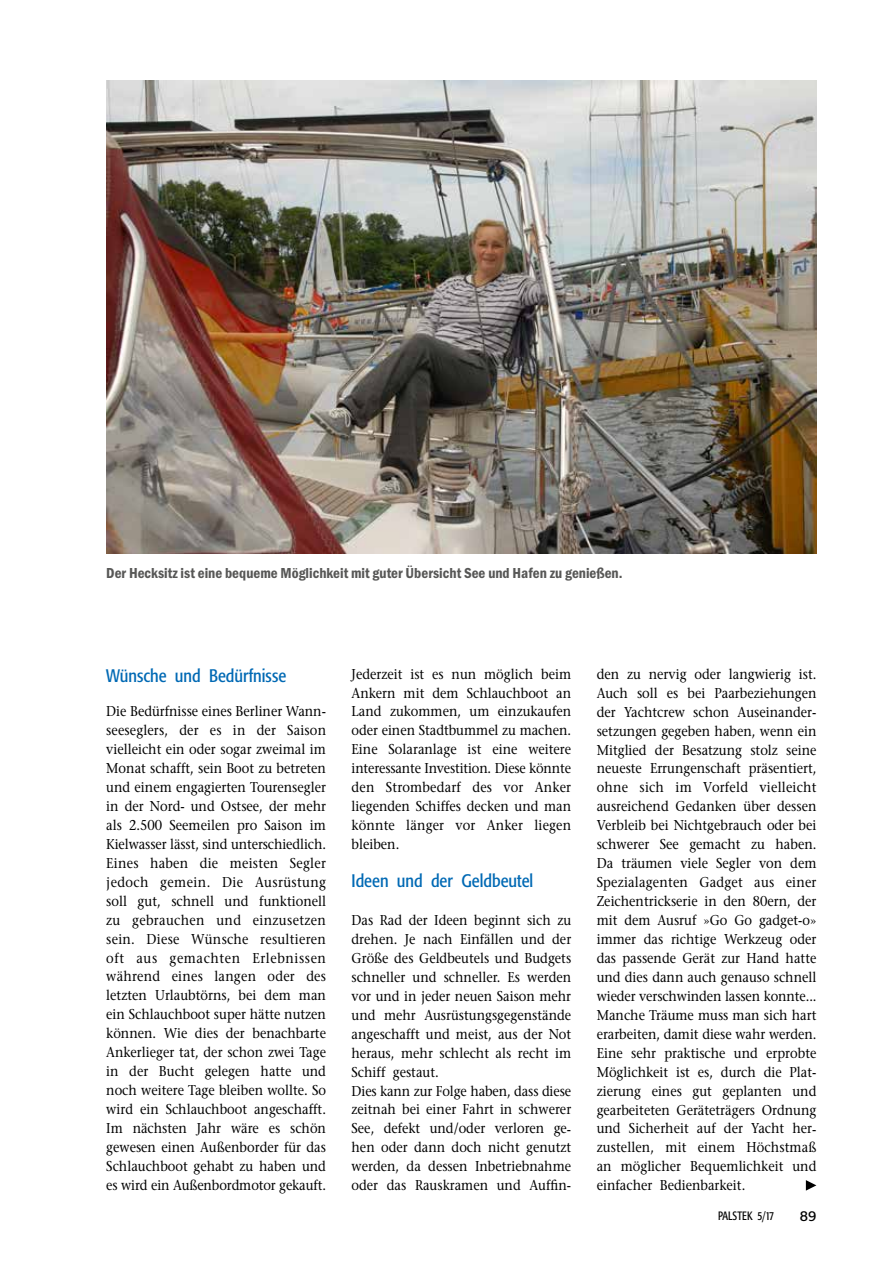
<style>
.page{position:relative;width:893px;height:1263px;background:#fff}
.page>*{position:absolute;margin:0;border:0;box-sizing:border-box;transform-origin:0 0}
.t1{font:condensed 18px "Formata";color:#0069b4}
.t2{font:600 condensed 15px "Franklin Itc T";color:#575756}
.t3{font:14.25px/18.9px "Stone Serif";color:#000;text-align:justify;scale:.9 1}
.t4{font:14.25px "Formata";color:#000}
.t5{font:condensed 12px "Formata";color:#000;scale:.9 1}
</style>
<div class="page">
<svg style="left:806px;top:1180px;width:10px;height:10px"></svg>
<img style="left:106px;top:81px;width:710px;height:472px">
<p class="t2" style="left:106px;top:564px;width:518px">Der Hecksitz ist eine bequeme Möglichkeit mit guter Übersicht See und Hafen zu genießen.</p>
<p class="t1" style="left:106px;top:665px;width:181px">Wünsche und Bedürfnisse</p>
<p class="t3" style="left:106px;top:702px;width:246px">Die Bedürfnisse eines Berliner Wann&shy;seeseglers, der es in der Saison vielleicht ein oder sogar zweimal im Monat schafft, sein Boot zu betreten und einem engagierten Tourensegler in der Nord- und Ostsee, der mehr als 2.500 Seemeilen pro Saison im Kielwasser lässt, sind unterschiedlich.<br>Eines haben die meisten Segler jedoch gemein. Die Ausrüstung soll gut, schnell und funktionell zu gebrauchen und einzusetzen sein. Diese Wünsche resultieren oft aus gemachten Erlebnissen während eines langen oder des letzten Urlaubtörns, bei dem man ein Schlauchboot super hätte nutzen können. Wie dies der benachbarte Ankerlieger tat, der schon zwei Tage in der Bucht gelegen hatte und noch weitere Tage bleiben wollte. So wird ein Schlauchboot angeschafft.<br>Im nächsten Jahr wäre es schön gewesen einen Außenborder für das Schlauchboot gehabt zu haben und es wird ein Außenbordmotor gekauft.</p>
<p class="t3" style="left:352px;top:664px;width:246px">Jederzeit ist es nun möglich beim Ankern mit dem Schlauchboot an Land zukommen, um einzukaufen oder einen Stadtbummel zu machen.<br>Eine Solaranlage ist eine weitere interessante Investition. Diese könnte den Strombedarf des vor Anker liegenden Schiffes decken und man könnte länger vor Anker liegen bleiben.</p>
<p class="t1" style="left:352px;top:870px;width:183px">Ideen und der Geldbeutel</p>
<p class="t3" style="left:352px;top:911px;width:246px;text-align:left">Das Rad der Ideen beginnt sich zu drehen. Je nach Einfällen und der<br>Größe des Geldbeutels und Budgets schneller und schneller. Es werden vor und in jeder neuen Saison mehr und mehr Ausrüstungsgegenstände angeschafft und meist, aus der Not heraus, mehr schlecht als recht im<br>Schiff gestaut.<br>Dies kann zur Folge haben, dass diese zeitnah bei einer Fahrt in schwerer<br>See, defekt und/oder verloren ge&shy;hen oder dann doch nicht genutzt werden, da dessen Inbetriebnahme oder das Rauskramen und Auffin-</p>
<p class="t3" style="left:597px;top:664px;width:246px">den zu nervig oder langwierig ist.<br>Auch soll es bei Paarbeziehungen der Yachtcrew schon Auseinander&shy;setzungen gegeben haben, wenn ein Mitglied der Besatzung stolz seine neueste Errungenschaft präsentiert, ohne sich im Vorfeld vielleicht ausreichend Gedanken über dessen Verbleib bei Nichtgebrauch oder bei schwerer See gemacht zu haben.<br>Da träumen viele Segler von dem Spezialagenten Gadget aus einer Zeichentrickserie in den 80ern, der mit dem Ausruf »Go Go gadget-o» immer das richtige Werkzeug oder das passende Gerät zur Hand hatte und dies dann auch genauso schnell wieder verschwinden lassen konnte...<br>Manche Träume muss man sich hart erarbeiten, damit diese wahr werden.<br>Eine sehr praktische und erprobte Möglichkeit ist es, durch die Plat&shy;zierung eines gut geplanten und gearbeiteten Geräteträgers Ordnung und Sicherheit auf der Yacht her&shy;zustellen, mit einem Höchstmaß an möglicher Bequemlichkeit und einfacher Bedienbarkeit.</p>
<p class="t5" style="left:718px;top:1208px;width:64px">PALSTEK 5/17</p>
<p class="t4" style="left:800px;top:1207px;width:18px">89</p>
</div>
